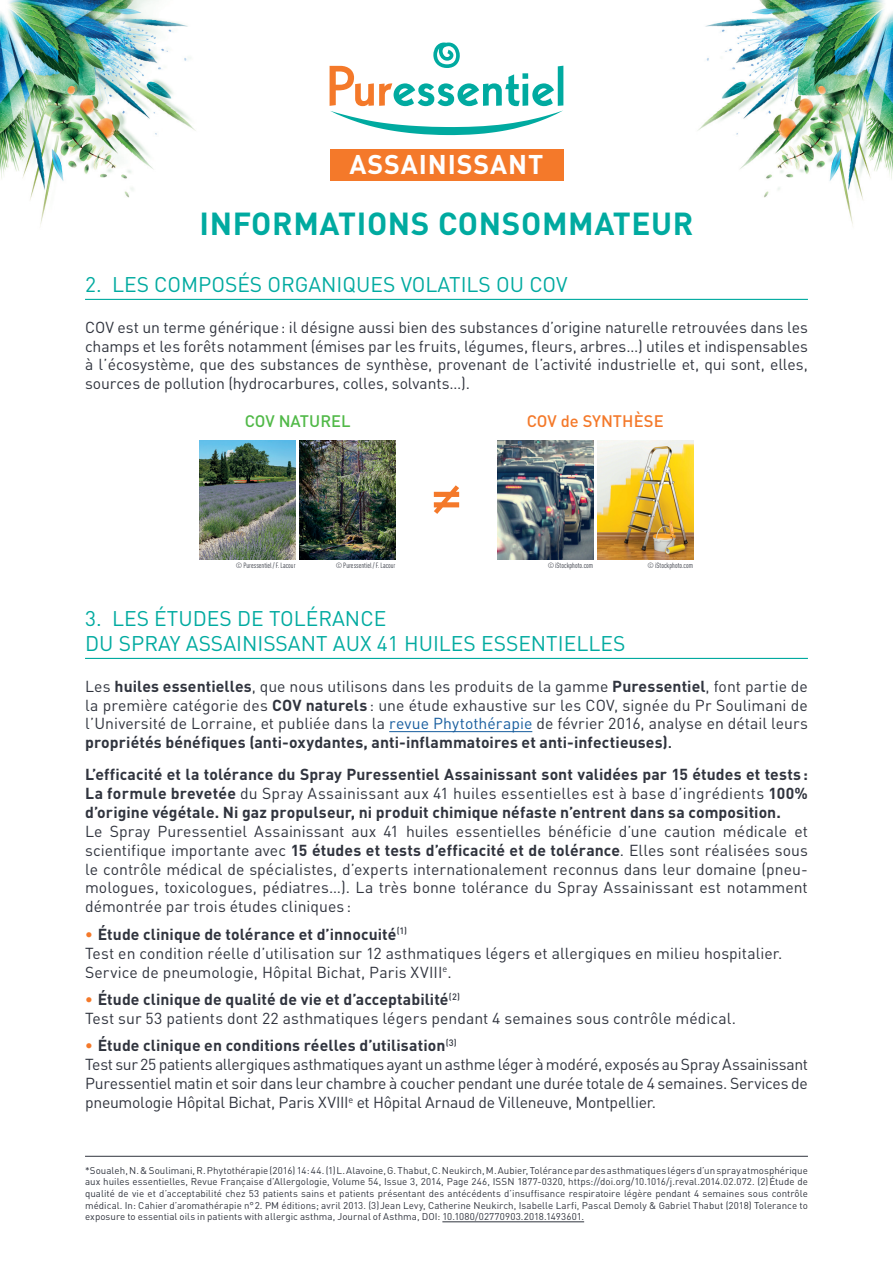
<style>
.page{position:relative;width:893px;height:1263px;background:#fff}
.page>*{position:absolute;margin:0;border:0;box-sizing:border-box;transform-origin:0 0}
.t1{font:500 54px "DIN Pro";color:#f4792a}
.t2{font:700 31.5px "DIN Pro";letter-spacing:.02em;color:#00aaa0}
.t3{font:700 26.7px "DIN Pro";letter-spacing:.035em;color:#fff}
.t4{font:21px/25.2px "DIN Pro";color:#00aaa0}
.t5{font:500 16.5px "DIN Pro";color:#f4792a}
.t6{font:500 16.5px "DIN Pro";color:#51b948}
.t7{font:15.75px/18.9px "DIN Pro";color:#30343e;text-align:justify}
.t8{font:15.75px/18.9px "DIN Pro";letter-spacing:-.02em;color:#30343e}
.t9{font:700 15.75px/18.9px "DIN Pro";letter-spacing:.005em;color:#30343e;text-align:justify}
.t10{font:9.75px/11.7px "DIN Pro";letter-spacing:.005em;color:#30343e;text-align:justify}
.t11{font:condensed 7.5px "DIN Pro";letter-spacing:.005em;color:#30343e}
.s1{font-weight:700}
.s2{color:#175d9e}
.s3{font-weight:500}
.s4{font-weight:400}
.s5{font-weight:700;color:#f4792a}
</style>
<div class="page">
<img style="left:0;top:0;width:196px;height:226px">
<img style="left:697px;top:0;width:196px;height:226px">
<img style="left:200px;top:440px;width:96px;height:119px">
<img style="left:497px;top:440px;width:96px;height:119px">
<img style="left:300px;top:440px;width:95px;height:119px">
<img style="left:597px;top:440px;width:96px;height:119px">
<hr style="left:85px;top:299px;width:723px;height:1px;background:#00aaa0">
<hr style="left:85px;top:1156px;width:723px;height:1px;background:#30343e">
<hr style="left:442px;top:1221px;width:142px;height:1px;background:#30343e">
<hr style="left:85px;top:658px;width:723px;height:1px;background:#00aaa0">
<hr style="left:389px;top:731px;width:143px;height:1px;background:#175d9e">
<div style="left:330px;top:149px;width:233px;height:32px;background:#f4792a"></div>
<svg style="left:330px;top:43px;width:233px;height:92px"></svg>
<h3 class="t3" style="left:349px;top:142px;width:196px">ASSAINISSANT</h3>
<h2 class="t2" style="left:199px;top:197px;width:496px">INFORMATIONS CONSOMMATEUR</h2>
<h3 class="t4" style="left:85px;top:270px;width:484px">2. LES COMPOSÉS ORGANIQUES VOLATILS OU COV</h3>
<p class="t7" style="left:85px;top:316px;width:724px">COV est un terme générique: il désigne aussi bien des substances d’origine naturelle retrouvées dans les champs et les forêts notamment (émises par les fruits, légumes, fleurs, arbres…) utiles et indispensables à l’écosystème, que des substances de synthèse, provenant de l’activité industrielle et, qui sont, elles, sources de pollution (hydrocarbures, colles, solvants…).</p>
<p class="t6" style="left:245px;top:408px;width:107px">COV NATUREL</p>
<p class="t5" style="left:527px;top:408px;width:139px">COV de SYNTHÈSE</p>
<h1 class="t1" style="left:431px;top:451px;width:32px">≠</h1>
<p class="t11" style="left:236px;top:560px;width:61px">© Puressentiel / F. Lacour</p>
<p class="t11" style="left:336px;top:560px;width:61px">© Puressentiel / F. Lacour</p>
<p class="t11" style="left:548px;top:560px;width:47px">© iStockphoto.com</p>
<p class="t11" style="left:648px;top:560px;width:47px">© iStockphoto.com</p>
<h3 class="t4" style="left:85px;top:604px;width:542px">3. LES ÉTUDES DE TOLÉRANCE<br>DU SPRAY ASSAINISSANT AUX 41 HUILES ESSENTIELLES</h3>
<p class="t7" style="left:85px;top:675px;width:724px">Les <span class="s1">huiles essentielles</span>, que nous utilisons dans les produits de la gamme <span class="s1">Puressentiel</span>, font partie de la première catégorie des <span class="s1">COV naturels</span> : une étude exhaustive sur les COV, signée du Pr Soulimani de l’Université de Lorraine, et publiée dans la <span class="s2">revue Phytothérapie</span> de février 2016, analyse en détail leurs <span class="s1">propriétés bénéfiques (anti-oxydantes, anti-inflammatoires et anti-infectieuses)</span><span class="s3">.</span></p>
<p class="t9" style="left:85px;top:763px;width:724px">L’efficacité et la tolérance du Spray Puressentiel Assainissant sont validées par 15 études et tests:<br>La formule brevetée <span class="s4">du Spray Assainissant aux 41 huiles essentielles est à base d’ingrédients</span> 100% d’origine végétale. Ni gaz propulseur, ni produit chimique néfaste n’entrent dans sa composition.</p>
<p class="t7" style="left:85px;top:820px;width:724px">Le Spray Puressentiel Assainissant aux 41 huiles essentielles bénéficie d’une caution médicale et scientifique importante avec <span class="s1">15 études et tests d’efficacité et de tolérance</span>. Elles sont réalisées sous le contrôle médical de spécialistes, d’experts internationalement reconnus dans leur domaine (pneu&shy;mologues, toxicologues, pédiatres…). La très bonne tolérance du Spray Assainissant est notamment démontrée par trois études cliniques :</p>
<p class="t7" style="left:85px;top:923px;width:699px;text-align:left"><span class="s5">•</span> <span class="s1">Étude clinique de tolérance et d’innocuité</span><sup>(1)<br></sup>Test en condition réelle d’utilisation sur 12 asthmatiques légers et allergiques en milieu hospitalier.<br>Service de pneumologie, Hôpital Bichat, Paris XVIII<sup>e</sup>.</p>
<p class="t7" style="left:85px;top:988px;width:652px"><span class="s5">•</span> <span class="s1">Étude clinique de qualité de vie et d’acceptabilité</span><sup>(2)<br></sup>Test sur 53 patients dont 22 asthmatiques légers pendant 4 semaines sous contrôle médical.</p>
<p class="t8" style="left:85px;top:1034px;width:724px"><span class="s5">•</span> <span class="s1">Étude clinique en conditions réelles d’utilisation</span><sup>(3)<br></sup>Test sur 25 patients allergiques asthmatiques ayant un asthme léger à modéré, exposés au Spray Assainissant Puressentiel matin et soir dans leur chambre à coucher pendant une durée totale de 4 semaines. Services de pneumologie Hôpital Bichat, Paris XVIII<sup>e</sup> et Hôpital Arnaud de Villeneuve, Montpellier.</p>
<p class="t10" style="left:85px;top:1163px;width:724px">*Soualeh, N. &amp; Soulimani, R. Phytothérapie (2016) 14: 44. (1)L. Alavoine, G. Thabut, C. Neukirch, M. Aubier, Tolérance par des asthmatiques légers d’un spray atmosphérique aux huiles essentielles, Revue Française d’Allergologie, Volume 54, Issue 3, 2014, Page 246, ISSN 1877-0320, https://doi.org/10.1016/j.reval.2014.02.072. (2)Étude de qualité de vie et d’acceptabilité chez 53 patients sains et patients présentant des antécédents d’insuffisance respiratoire légère pendant 4 semaines sous contrôle médical. In: Cahier d’aromathérapie n°2. PM éditions; avril 2013. (3)Jean Levy, Catherine Neukirch, Isabelle Larfi, Pascal Demoly &amp; Gabriel Thabut (2018) Tolerance to exposure to essential oils in patients with allergic asthma, Journal of Asthma, DOI: 10.1080/02770903.2018.1493601.</p>
</div>
